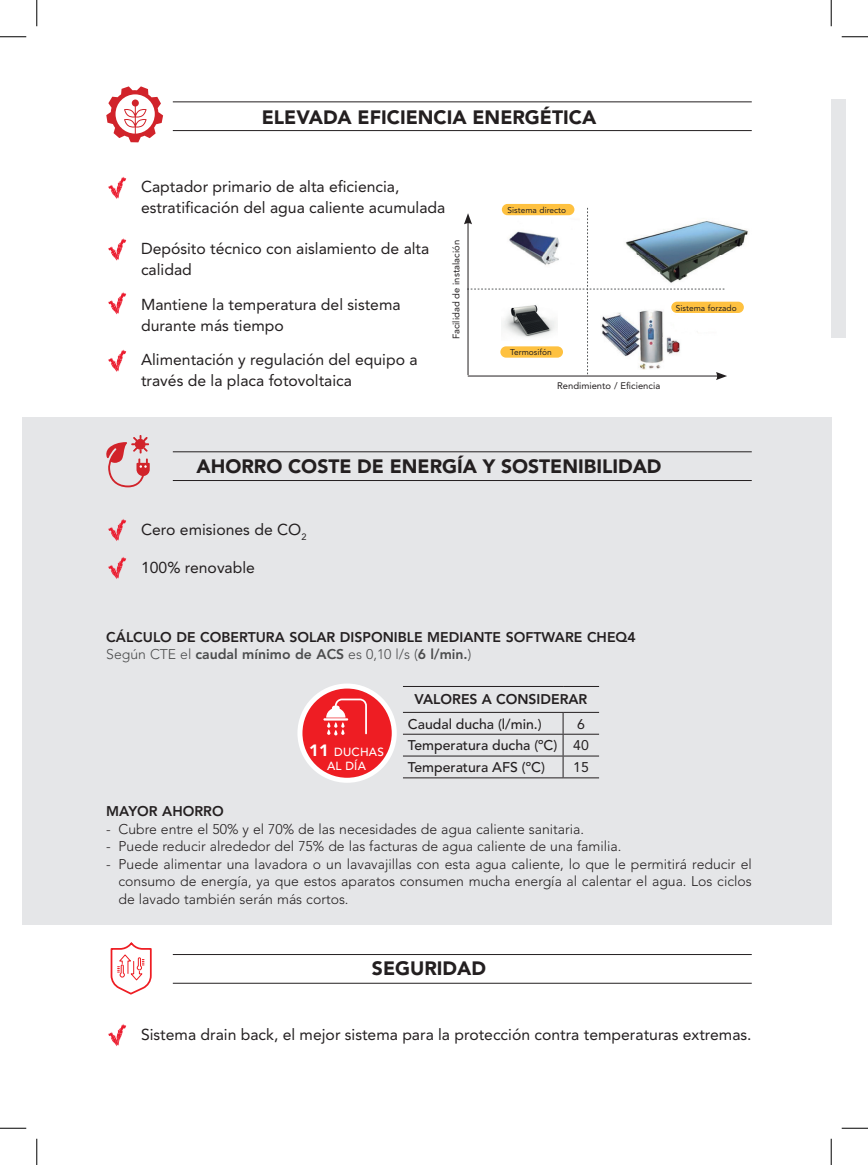
<style>
.page{position:relative;width:868px;height:1165px;background:#fff}
.page>*{position:absolute;margin:0;border:0;box-sizing:border-box;transform-origin:0 0}
.t1{font:900 19.25px "Avenir LT Std";color:#231f20}
.t2{font:15.75px/21px "Avenir LT Std";color:#231f20}
.t3{font:300 14px/17.5px "Avenir LT Std";color:#231f20;text-align:justify}
.t4{font:800 14px/17.5px "Avenir LT Std";color:#231f20}
.t5{font:500 14px/21.9px "Avenir LT Std";color:#231f20}
.t6{font:14px "Avenir LT Std";color:#231f20}
.t7{font:500 11.72px/14px "Avenir LT Std";letter-spacing:.02em;color:#fff;text-align:center}
.t8{font:9.45px "Avenir LT Std";color:#231f20}
.t9{font:8.4px "Avenir LT Std";color:#231f20}
.s1{font-weight:300;color:#4b4c4d}
.s2{color:#4b4c4d}
.s3{font-weight:900;font-size:16.28px}
.s4{font-weight:400}
</style>
<div class="page">
<div style="left:22px;top:417px;width:808px;height:507px;background:#e5e6e8"></div>
<div style="left:300px;top:686px;width:94px;height:94px;background:#ee1d23;border-radius:50%"></div>
<div style="left:297px;top:683px;width:99px;height:100px;border:5px solid #fff;border-radius:50%"></div>
<hr style="left:323px;top:718px;width:25px;height:2px;background:#fff">
<svg style="left:326px;top:698px;width:41px;height:37px"></svg>
<hr style="left:403px;top:686px;width:160px;height:1px;background:#231f20">
<hr style="left:563px;top:686px;width:36px;height:1px;background:#231f20">
<hr style="left:403px;top:712px;width:160px;height:1px;background:#231f20">
<hr style="left:563px;top:712px;width:36px;height:1px;background:#231f20">
<hr style="left:403px;top:734px;width:160px;height:1px;background:#231f20">
<hr style="left:563px;top:734px;width:36px;height:1px;background:#231f20">
<hr style="left:403px;top:756px;width:160px;height:1px;background:#231f20">
<hr style="left:563px;top:756px;width:36px;height:1px;background:#231f20">
<hr style="left:403px;top:777px;width:160px;height:1px;background:#231f20">
<hr style="left:563px;top:777px;width:36px;height:1px;background:#231f20">
<svg style="left:562px;top:713px;width:1px;height:64px"></svg>
<img style="left:726px;top:225px;width:22px;height:88px">
<svg style="left:464px;top:208px;width:262px;height:172px"></svg>
<img style="left:501px;top:297px;width:56px;height:44px">
<div style="left:500px;top:346px;width:62px;height:12px;background:#fec140;border-radius:6px"></div>
<div style="left:671px;top:302px;width:72px;height:11px;background:#fec140;border-radius:6px"></div>
<div style="left:501px;top:204px;width:73px;height:11px;background:#fec140;border-radius:6px"></div>
<svg style="left:106px;top:435px;width:44px;height:52px"></svg>
<svg style="left:108px;top:349px;width:18px;height:23px"></svg>
<svg style="left:108px;top:292px;width:18px;height:22px"></svg>
<svg style="left:108px;top:238px;width:18px;height:23px"></svg>
<svg style="left:108px;top:176px;width:18px;height:23px"></svg>
<svg style="left:108px;top:519px;width:18px;height:22px"></svg>
<svg style="left:108px;top:557px;width:18px;height:22px"></svg>
<svg style="left:108px;top:1024px;width:18px;height:22px"></svg>
<svg style="left:111px;top:942px;width:41px;height:52px"></svg>
<svg style="left:106px;top:86px;width:57px;height:56px"></svg>
<hr style="left:173px;top:101px;width:578px;height:1px;background:#231f20">
<hr style="left:173px;top:451px;width:578px;height:1px;background:#231f20">
<hr style="left:173px;top:954px;width:578px;height:1px;background:#231f20">
<hr style="left:173px;top:130px;width:578px;height:1px;background:#231f20">
<hr style="left:173px;top:480px;width:578px;height:1px;background:#231f20">
<hr style="left:173px;top:983px;width:578px;height:1px;background:#231f20">
<div style="left:830px;top:100px;width:15px;height:238px;background:#e5e6e8"></div>
<svg style="left:0;top:36px;width:26px;height:1px"></svg>
<svg style="left:841px;top:36px;width:26px;height:1px"></svg>
<svg style="left:0;top:1128px;width:26px;height:1px"></svg>
<svg style="left:841px;top:1128px;width:26px;height:1px"></svg>
<svg style="left:36px;top:0;width:1px;height:26px"></svg>
<svg style="left:36px;top:1139px;width:1px;height:26px"></svg>
<svg style="left:830px;top:0;width:1px;height:26px"></svg>
<svg style="left:830px;top:1139px;width:1px;height:26px"></svg>
<h1 class="t1" style="left:261px;top:105px;width:336px">ELEVADA EFICIENCIA ENERGÉTICA</h1>
<p class="t2" style="left:141px;top:177px;width:306px">Captador primario de alta eficiencia, estratificación del agua caliente acumulada</p>
<p class="t2" style="left:141px;top:239px;width:290px">Depósito técnico con aislamiento de alta calidad</p>
<p class="t2" style="left:141px;top:294px;width:261px">Mantiene la temperatura del sistema durante más tiempo</p>
<p class="t2" style="left:141px;top:349px;width:278px">Alimentación y regulación del equipo a través de la placa fotovoltaica</p>
<p class="t8" style="left:450px;top:339px;width:101px;rotate:-90deg">Facilidad de instalación</p>
<p class="t9" style="left:507px;top:205px;width:60px">Sistema directo</p>
<p class="t9" style="left:510px;top:347px;width:43px">Termosifón</p>
<p class="t8" style="left:557px;top:380px;width:105px">Rendimiento / Eficiencia</p>
<p class="t9" style="left:675px;top:303px;width:62px">Sistema forzado</p>
<h1 class="t1" style="left:196px;top:455px;width:466px">AHORRO COSTE DE ENERGÍA Y SOSTENIBILIDAD</h1>
<p class="t2" style="left:141px;top:519px;width:167px">Cero emisiones de CO<sub>2</sub></p>
<p class="t2" style="left:141px;top:557px;width:115px">100% renovable</p>
<p class="t4" style="left:106px;top:628px;width:531px">CÁLCULO DE COBERTURA SOLAR DISPONIBLE MEDIANTE SOFTWARE CHEQ4<br><span class="s1">Según CTE el</span> <span class="s2">caudal mínimo de ACS</span> <span class="s1">es 0,10 l/s (</span><span class="s2">6 l/min.</span><span class="s1">)</span></p>
<p class="t7" style="left:309px;top:745px;width:76px"><span class="s3">11</span> DUCHAS<br>AL DÍA</p>
<p class="t4" style="left:414px;top:690px;width:174px">VALORES A CONSIDERAR</p>
<p class="t5" style="left:408px;top:713px;width:135px">Caudal ducha (l/min.)</p>
<p class="t5" style="left:408px;top:713px;width:182px;text-indent:169px"><span class="s4">6<br></span>Temperatura ducha (ºC) <span class="s4">40<br></span>Temperatura AFS (ºC)</p>
<p class="t6" style="left:573px;top:759px;width:17px">15</p>
<p class="t4" style="left:106px;top:803px;width:119px">MAYOR AHORRO</p>
<p class="t3" style="left:106px;top:820px;width:479px">- Cubre entre el 50% y el 70% de las necesidades de agua caliente sanitaria.</p>
<p class="t3" style="left:106px;top:838px;width:516px">- Puede reducir alrededor del 75% de las facturas de agua caliente de una familia.</p>
<p class="t3" style="left:118px;top:855px;width:634px;text-indent:-12px">- Puede alimentar una lavadora o un lavavajillas con esta agua caliente, lo que le permitirá reducir el consumo de energía, ya que estos aparatos consumen mucha energía al calentar el agua. Los ciclos de lavado también serán más cortos.</p>
<h1 class="t1" style="left:372px;top:957px;width:116px">SEGURIDAD</h1>
<p class="t2" style="left:141px;top:1024px;width:612px">Sistema drain back, el mejor sistema para la protección contra temperaturas extremas.</p>
</div>
